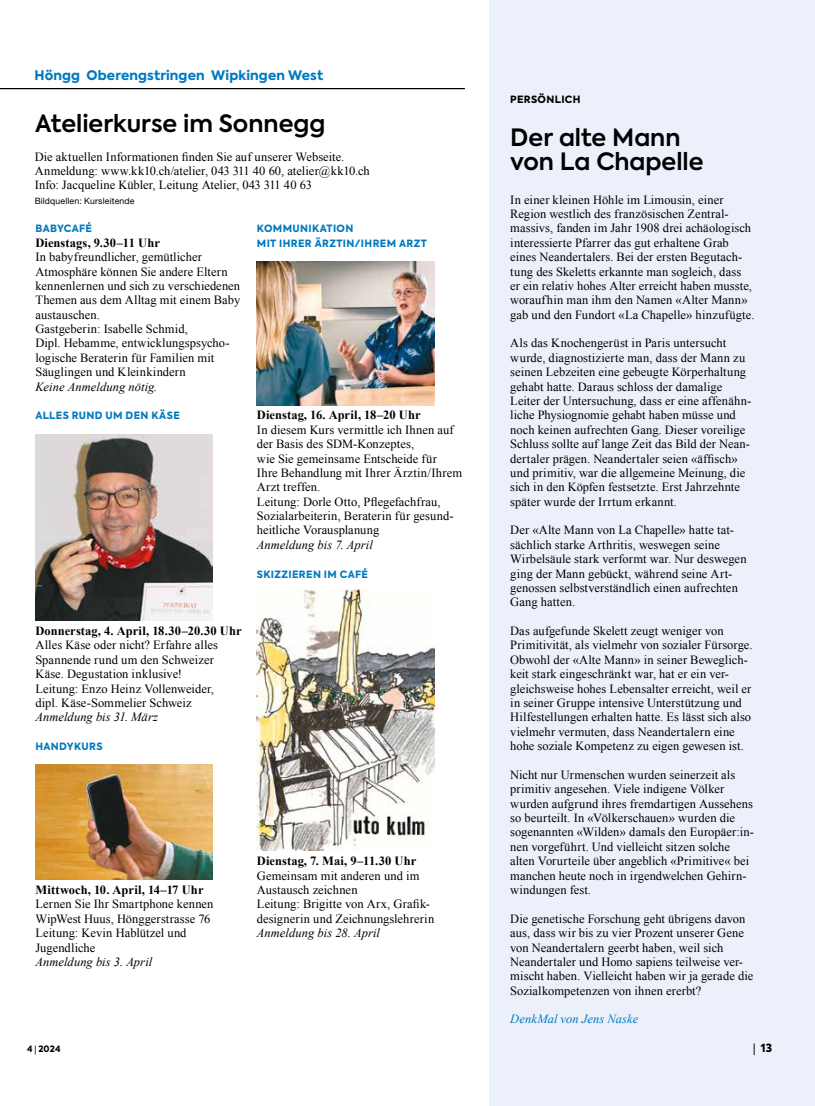
<style>
.page{position:relative;width:815px;height:1106px;background:#fff}
.page>*{position:absolute;margin:0;border:0;box-sizing:border-box;transform-origin:0 0}
.t1{font:600 23.75px/23.8px "Axiforma";color:#000}
.t2{font:800 13.12px "Axiforma";letter-spacing:.01em;color:#0078bf}
.t3{font:12.5px/14.4px "Times New Roman";letter-spacing:.005em;color:#000}
.t4{font:700 12.5px "Times New Roman";letter-spacing:.005em;color:#000}
.t5{font:italic 12.5px "Times New Roman";letter-spacing:.005em;color:#000}
.t6{font:italic 12.5px "Times New Roman";letter-spacing:.01em;color:#0078bf}
.t7{font:800 11.25px "Axiforma";color:#000;scale:.5 1}
.t8{font:800 10px/14.4px "Axiforma";letter-spacing:.035em;color:#0078bf}
.t9{font:800 10px "Axiforma";letter-spacing:.03em;color:#000}
.t10{font:8.75px "Helvetica Neue LT Pro";letter-spacing:.02em;color:#000}
.t11{font:800 8.75px "Axiforma";color:#000}
</style>
<div class="page">
<hr style="left:0;top:88px;width:465px;height:1px;background:#000">
<div style="left:489px;top:0;width:326px;height:1106px;background:#ecf0fa"></div>
<img style="left:35px;top:434px;width:178px;height:186px">
<img style="left:35px;top:764px;width:178px;height:115px">
<img style="left:257px;top:261px;width:177px;height:144px">
<img style="left:257px;top:589px;width:177px;height:261px">
<p class="t2" style="left:34px;top:67px;width:290px">Höngg Oberengstringen Wipkingen West</p>
<h1 class="t1" style="left:35px;top:112px;width:292px">Atelierkurse im Sonnegg</h1>
<p class="t3" style="left:35px;top:149px;width:337px">Die aktuellen Informationen finden Sie auf unserer Webseite.<br>Anmeldung: www.kk10.ch/atelier, 043 311 40 60, atelier@kk10.ch<br>Info: Jacqueline Kübler, Leitung Atelier, 043 311 40 63</p>
<p class="t10" style="left:35px;top:195px;width:101px">Bildquellen: Kursleitende</p>
<p class="t8" style="left:35px;top:222px;width:58px">BABYCAFÉ</p>
<p class="t4" style="left:35px;top:234px;width:126px">Dienstags, 9.30–11 Uhr</p>
<p class="t3" style="left:35px;top:250px;width:206px">In babyfreundlicher, gemütlicher Atmosphäre können Sie andere Eltern kennenlernen und sich zu verschiedenen Themen aus dem Alltag mit einem Baby austauschen.<br>Gastgeberin: Isabelle Schmid,<br>Dipl. Hebamme, entwicklungspsycho&shy;logische Beraterin für Familien mit Säuglingen und Kleinkindern</p>
<p class="t5" style="left:35px;top:378px;width:123px">Keine Anmeldung nötig.</p>
<p class="t8" style="left:35px;top:409px;width:146px">ALLES RUND UM DEN KÄSE</p>
<p class="t8" style="left:257px;top:222px;width:171px">KOMMUNIKATION<br>MIT IHRER ÄRZTIN/IHREM ARZT</p>
<p class="t4" style="left:257px;top:406px;width:165px">Dienstag, 16. April, 18–20 Uhr</p>
<p class="t3" style="left:257px;top:422px;width:207px">In diesem Kurs vermittle ich Ihnen auf der Basis des SDM-Konzeptes,<br>wie Sie gemeinsame Entscheide für<br>Ihre Behandlung mit Ihrer Ärztin/Ihrem<br>Arzt treffen.<br>Leitung: Dorle Otto, Pflegefachfrau,<br>Sozialarbeiterin, Beraterin für gesund&shy;heitliche Vorausplanung</p>
<p class="t5" style="left:257px;top:536px;width:117px">Anmeldung bis 7. April</p>
<p class="t8" style="left:257px;top:567px;width:113px">SKIZZIEREN IM CAFÉ</p>
<p class="t4" style="left:35px;top:622px;width:208px">Donnerstag, 4. April, 18.30–20.30 Uhr</p>
<p class="t3" style="left:35px;top:638px;width:184px">Alles Käse oder nicht? Erfahre alles Spannende rund um den Schweizer Käse. Degustation inklusive!<br>Leitung: Enzo Heinz Vollenweider, dipl. Käse-Sommelier Schweiz</p>
<p class="t5" style="left:35px;top:708px;width:124px">Anmeldung bis 31. März</p>
<p class="t8" style="left:35px;top:739px;width:69px">HANDYKURS</p>
<p class="t4" style="left:35px;top:881px;width:170px">Mittwoch, 10. April, 14–17 Uhr</p>
<p class="t3" style="left:35px;top:896px;width:180px">Lernen Sie Ihr Smartphone kennen<br>WipWest Huus, Hönggerstrasse 76<br>Leitung: Kevin Hablützel und<br>Jugendliche</p>
<p class="t5" style="left:35px;top:953px;width:118px">Anmeldung bis 3. April</p>
<p class="t4" style="left:257px;top:852px;width:161px">Dienstag, 7. Mai, 9–11.30 Uhr</p>
<p class="t3" style="left:257px;top:868px;width:179px">Gemeinsam mit anderen und im<br>Austausch zeichnen<br>Leitung: Brigitte von Arx, Grafik&shy;designerin und Zeichnungslehrerin</p>
<p class="t5" style="left:257px;top:924px;width:125px">Anmeldung bis 28. April</p>
<p class="t9" style="left:510px;top:92px;width:72px">PERSÖNLICH</p>
<h1 class="t1" style="left:510px;top:126px;width:195px">Der alte Mann von La Chapelle</h1>
<p class="t3" style="left:510px;top:192px;width:246px">In einer kleinen Höhle im Limousin, einer Region westlich des französischen Zentral&shy;massivs, fanden im Jahr 1908 drei achäologisch interessierte Pfarrer das gut erhaltene Grab eines Neandertalers. Bei der ersten Begutach&shy;tung des Skeletts erkannte man sogleich, dass<br>er ein relativ hohes Alter erreicht haben musste, woraufhin man ihm den Namen «Alter Mann» gab und den Fundort «La Chapelle» hinzufügte.</p>
<p class="t3" style="left:510px;top:336px;width:242px">Als das Knochengerüst in Paris untersucht wurde, diagnostizierte man, dass der Mann zu seinen Lebzeiten eine gebeugte Körperhaltung gehabt hatte. Daraus schloss der damalige Leiter der Untersuchung, dass er eine affenähn&shy;liche Physiognomie gehabt haben müsse und noch keinen aufrechten Gang. Dieser voreilige Schluss sollte auf lange Zeit das Bild der Nean&shy;dertaler prägen. Neandertaler seien «äffisch» und primitiv, war die allgemeine Meinung, die sich in den Köpfen festsetzte. Erst Jahrzehnte später wurde der Irrtum erkannt.</p>
<p class="t3" style="left:510px;top:523px;width:238px">Der «Alte Mann von La Chapelle» hatte tat&shy;sächlich starke Arthritis, weswegen seine Wirbelsäule stark verformt war. Nur deswegen ging der Mann gebückt, während seine Art&shy;genossen selbstverständlich einen aufrechten Gang hatten.</p>
<p class="t3" style="left:510px;top:623px;width:244px">Das aufgefunde Skelett zeugt weniger von Primitivität, als vielmehr von sozialer Fürsorge.<br>Obwohl der «Alte Mann» in seiner Beweglich&shy;keit stark eingeschränkt war, hat er ein ver&shy;gleichsweise hohes Lebensalter erreicht, weil er in seiner Gruppe intensive Unterstützung und Hilfestellungen erhalten hatte. Es lässt sich also vielmehr vermuten, dass Neandertalern eine hohe soziale Kompetenz zu eigen gewesen ist.</p>
<p class="t3" style="left:510px;top:767px;width:245px">Nicht nur Urmenschen wurden seinerzeit als primitiv angesehen. Viele indigene Völker wurden aufgrund ihres fremdartigen Aussehens so beurteilt. In «Völkerschauen» wurden die sogenannten «Wilden» damals den Europäer:in&shy;nen vorgeführt. Und vielleicht sitzen solche alten Vorurteile über angeblich «Primitive« bei manchen heute noch in irgendwelchen Gehirn&shy;windungen fest.</p>
<p class="t3" style="left:510px;top:911px;width:245px">Die genetische Forschung geht übrigens davon aus, dass wir bis zu vier Prozent unserer Gene von Neandertalern geerbt haben, weil sich Neandertaler und Homo sapiens teilweise ver&shy;mischt haben. Vielleicht haben wir ja gerade die Sozialkompetenzen von ihnen ererbt?</p>
<p class="t6" style="left:510px;top:1010px;width:130px">DenkMal von Jens Naske</p>
<p class="t11" style="left:27px;top:1042px;width:35px">4 | 2024</p>
<p class="t7" style="left:753px;top:1040px;width:39px">| 13</p>
</div>
